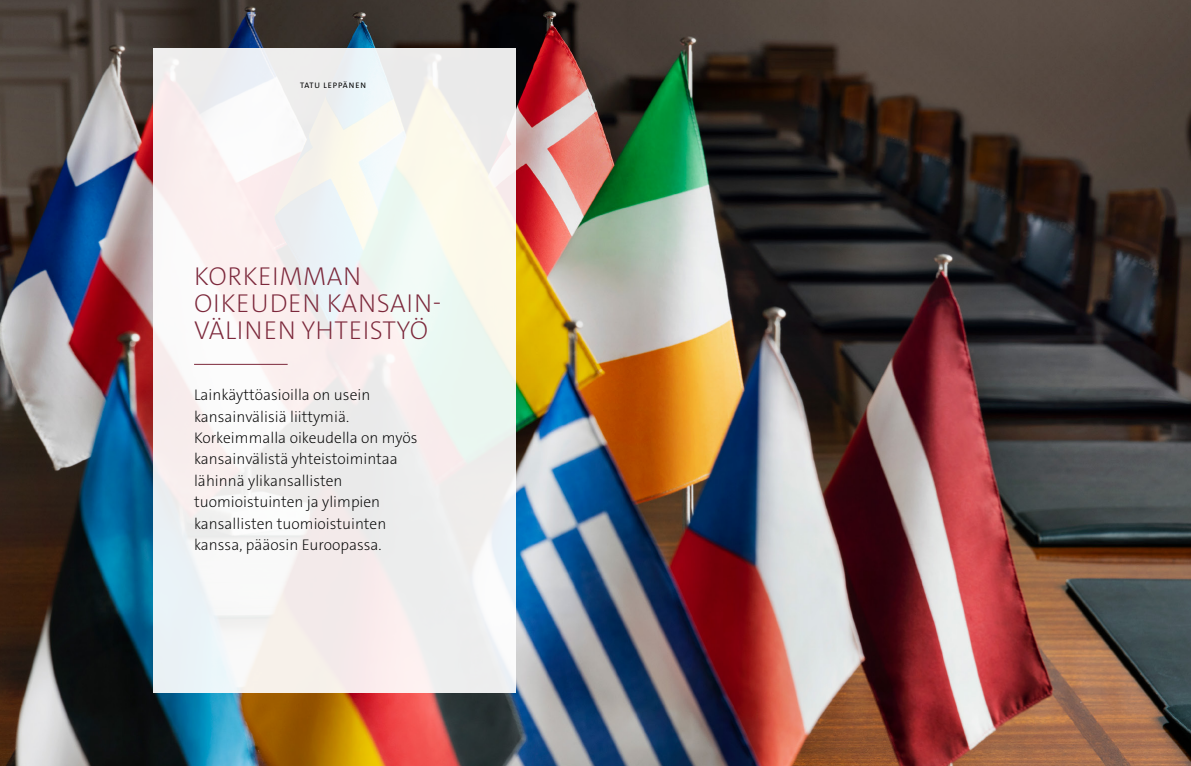
<style>
.page{position:relative;width:1191px;height:766px;background:#fff}
.page>*{position:absolute;margin:0;border:0;box-sizing:border-box;transform-origin:0 0}
._1_ISO_OTSIKKO{font:200 26px/27px "The Sans";letter-spacing:.025em;color:#7c283b}
.Ingressi{font:200 15.5px/21.4px "The Sans";color:#000}
.Yläindeksi{font:8px "The Sans";letter-spacing:.115em;color:#000}
</style>
<div class="page">
<img style="left:0;top:0;width:1191px;height:765px">
<div style="left:153px;top:48px;width:363px;height:644px;background:linear-gradient(to right,#f7f2f4,#f0f2ed)"></div>
<hr style="left:194px;top:364px;width:94px;height:1px;background:#7c283b">
<p class="Yläindeksi" style="left:300px;top:80px;width:67px">TATU LEPPÄNEN</p>
<h1 class="_1_ISO_OTSIKKO" style="left:194px;top:263px;width:248px">KORKEIMMAN<br>OIKEUDEN KANSAIN-<br>VÄLINEN YHTEISTYÖ</h1>
<p class="Ingressi" style="left:194px;top:384px;width:225px">Lainkäyttöasioilla on usein kansainvälisiä liittymiä.<br>Korkeimmalla oikeudella on myös kansainvälistä yhteistoimintaa lähinnä ylikansallisten tuomioistuinten ja ylimpien kansallisten tuomioistuinten kanssa, pääosin Euroopassa.</p>
</div>
